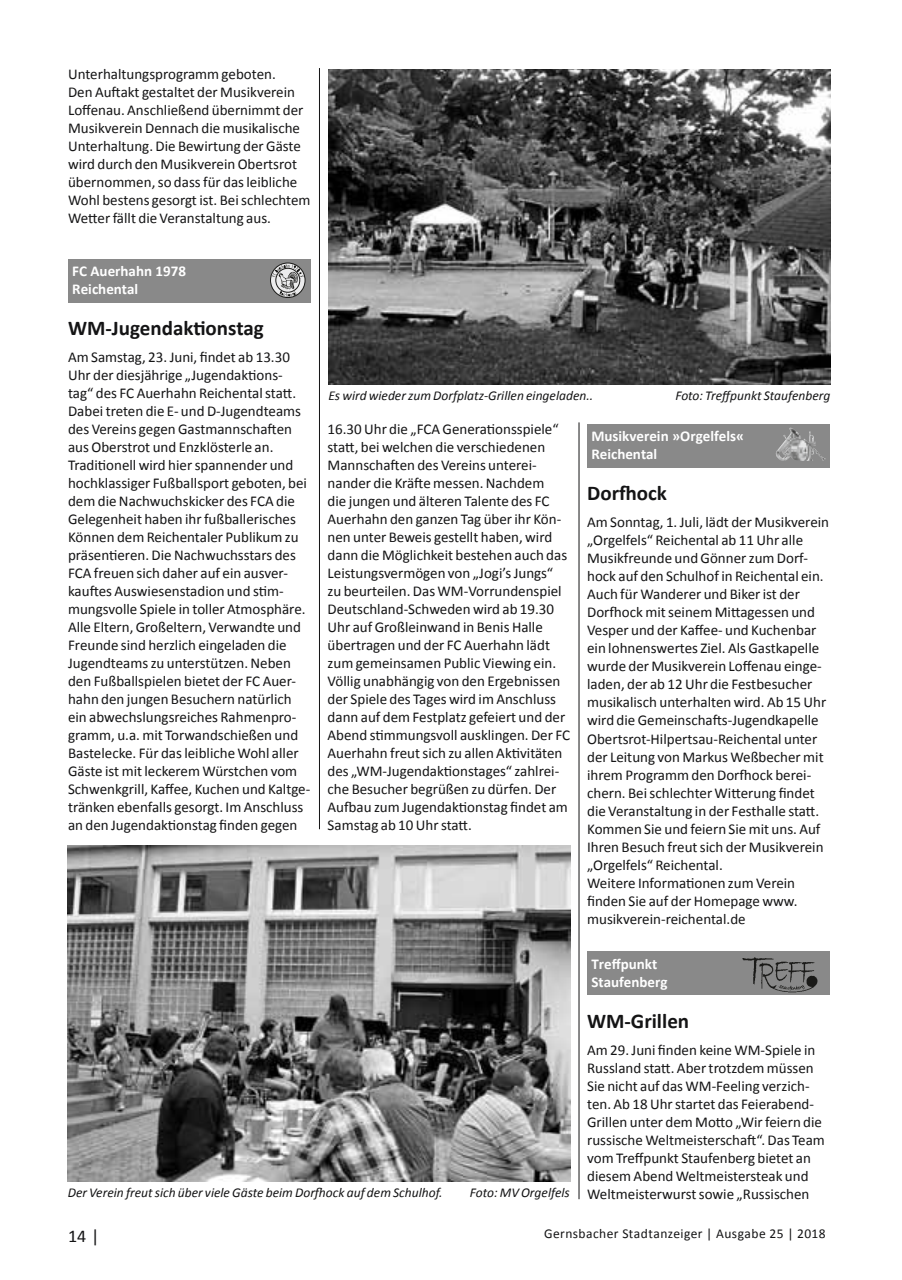
<style>
.page{position:relative;width:902px;height:1280px;background:#fff}
.page>*{position:absolute;margin:0;border:0;box-sizing:border-box;transform-origin:0 0}
.t1{font:700 21px "Calibri";color:#141415}
.t2{font:18px "Calibri";color:#141415}
.t3{font:15px/18px "Calibri";color:#141415}
.t4{font:700 15px/18px "Calibri";color:#fff}
.t5{font:italic 13.5px "Calibri";color:#141415}
.t6{font:13.5px "Calibri";letter-spacing:.025em;color:#141415}
.s1{font-style:italic;font-size:13.5px}
</style>
<div class="page">
<hr style="left:578px;top:422px;width:1px;height:777px;background:#141415">
<hr style="left:319px;top:68px;width:1px;height:761px;background:#141415">
<div style="left:68px;top:259px;width:242px;height:43px;background:#898989"></div>
<div style="left:270px;top:263px;width:35px;height:35px;border:1px solid #1a1a18;border-radius:50%"></div>
<svg style="left:272px;top:264px;width:32px;height:33px"></svg>
<div style="left:587px;top:424px;width:242px;height:43px;background:#898989"></div>
<img style="left:776px;top:428px;width:16px;height:33px">
<div style="left:587px;top:951px;width:242px;height:44px;background:#898989"></div>
<img style="left:742px;top:957px;width:76px;height:36px">
<img style="left:68px;top:846px;width:502px;height:335px">
<img style="left:328px;top:70px;width:502px;height:314px">
<p class="t3" style="left:68px;top:65px;width:244px">Unterhaltungsprogramm geboten.<br>Den Auftakt gestaltet der Musikverein Loffenau. Anschließend übernimmt der Musikverein Dennach die musikalische Unterhaltung. Die Bewirtung der Gäste wird durch den Musikverein Obertsrot übernommen, so dass für das leibliche Wohl bestens gesorgt ist. Bei schlechtem Wetter fällt die Veranstaltung aus.</p>
<p class="t4" style="left:72px;top:262px;width:115px">FC Auerhahn 1978<br>Reichental</p>
<h1 class="t1" style="left:68px;top:315px;width:197px">WM-Jugendaktionstag</h1>
<p class="t3" style="left:68px;top:348px;width:244px">Am Samstag, 23. Juni, findet ab 13.30<br>Uhr der diesjährige „Jugendaktions&shy;tag“ des FC Auerhahn Reichental statt.<br>Dabei treten die E- und D-Jugendteams des Vereins gegen Gastmannschaften aus Oberstrot und Enzklösterle an.<br>Traditionell wird hier spannender und hochklassiger Fußballsport geboten, bei dem die Nachwuchskicker des FCA die Gelegenheit haben ihr fußballerisches Können dem Reichentaler Publikum zu präsentieren. Die Nachwuchsstars des FCA freuen sich daher auf ein ausver&shy;kauftes Auswiesenstadion und stim&shy;mungsvolle Spiele in toller Atmosphäre.<br>Alle Eltern, Großeltern, Verwandte und Freunde sind herzlich eingeladen die Jugendteams zu unterstützen. Neben den Fußballspielen bietet der FC Auer&shy;hahn den jungen Besuchern natürlich ein abwechslungsreiches Rahmenpro&shy;gramm, u.a. mit Torwandschießen und Bastelecke. Für das leibliche Wohl aller Gäste ist mit leckerem Würstchen vom Schwenkgrill, Kaffee, Kuchen und Kaltge&shy;tränken ebenfalls gesorgt. Im Anschluss an den Jugendaktionstag finden gegen</p>
<p class="t5" style="left:328px;top:386px;width:266px">Es wird wieder zum Dorfplatz-Grillen eingeladen..</p>
<p class="t5" style="left:675px;top:386px;width:156px">Foto: Treffpunkt Staufenberg</p>
<p class="t3" style="left:327px;top:420px;width:244px">16.30 Uhr die „FCA Generationsspiele“ statt, bei welchen die verschiedenen Mannschaften des Vereins unterei&shy;nander die Kräfte messen. Nachdem<br>die jungen und älteren Talente des FC Auerhahn den ganzen Tag über ihr Kön&shy;nen unter Beweis gestellt haben, wird dann die Möglichkeit bestehen auch das Leistungsvermögen von „Jogi’s Jungs“ zu beurteilen. Das WM-Vorrundenspiel Deutschland-Schweden wird ab 19.30<br>Uhr auf Großleinwand in Benis Halle übertragen und der FC Auerhahn lädt zum gemeinsamen Public Viewing ein.<br>Völlig unabhängig von den Ergebnissen der Spiele des Tages wird im Anschluss dann auf dem Festplatz gefeiert und der Abend stimmungsvoll ausklingen. Der FC Auerhahn freut sich zu allen Aktivitäten des „WM-Jugendaktionstages“ zahlrei&shy;che Besucher begrüßen zu dürfen. Der Aufbau zum Jugendaktionstag findet am Samstag ab 10 Uhr statt.</p>
<p class="t4" style="left:591px;top:427px;width:154px">Musikverein »Orgelfels«<br>Reichental</p>
<h1 class="t1" style="left:587px;top:480px;width:81px">Dorfhock</h1>
<p class="t3" style="left:587px;top:513px;width:243px">Am Sonntag, 1. Juli, lädt der Musikverein „Orgelfels“ Reichental ab 11 Uhr alle Musikfreunde und Gönner zum Dorf&shy;hock auf den Schulhof in Reichental ein.<br>Auch für Wanderer und Biker ist der Dorfhock mit seinem Mittagessen und Vesper und der Kaffee- und Kuchenbar ein lohnenswertes Ziel. Als Gastkapelle wurde der Musikverein Loffenau einge&shy;laden, der ab 12 Uhr die Festbesucher musikalisch unterhalten wird. Ab 15 Uhr wird die Gemeinschafts-Jugendkapelle Obertsrot-Hilpertsau-Reichental unter der Leitung von Markus Weßbecher mit ihrem Programm den Dorfhock berei&shy;chern. Bei schlechter Witterung findet die Veranstaltung in der Festhalle statt.<br>Kommen Sie und feiern Sie mit uns. Auf Ihren Besuch freut sich der Musikverein „Orgelfels“ Reichental.<br>Weitere Informationen zum Verein finden Sie auf der Homepage www. musikverein-reichental.de</p>
<p class="t4" style="left:591px;top:955px;width:78px">Treffpunkt<br>Staufenberg</p>
<h1 class="t1" style="left:587px;top:1008px;width:103px">WM-Grillen</h1>
<p class="t3" style="left:587px;top:1041px;width:239px">Am 29. Juni finden keine WM-Spiele in Russland statt. Aber trotzdem müssen Sie nicht auf das WM-Feeling verzich&shy;ten. Ab 18 Uhr startet das Feierabend-Grillen unter dem Motto „Wir feiern die russische Weltmeisterschaft“. Das Team vom Treffpunkt Staufenberg bietet an diesem Abend Weltmeistersteak und</p>
<p class="t5" style="left:68px;top:1183px;width:376px">Der Verein freut sich über viele Gäste beim Dorfhock auf dem Schulhof.</p>
<p class="t3" style="left:470px;top:1185px;width:341px"><span class="s1">Foto: MV Orgelfels</span> Weltmeisterwurst sowie „Russischen</p>
<p class="t2" style="left:68px;top:1224px;width:33px">14 |</p>
<p class="t6" style="left:544px;top:1225px;width:283px">Gernsbacher Stadtanzeiger | Ausgabe 25 | 2018</p>
</div>
